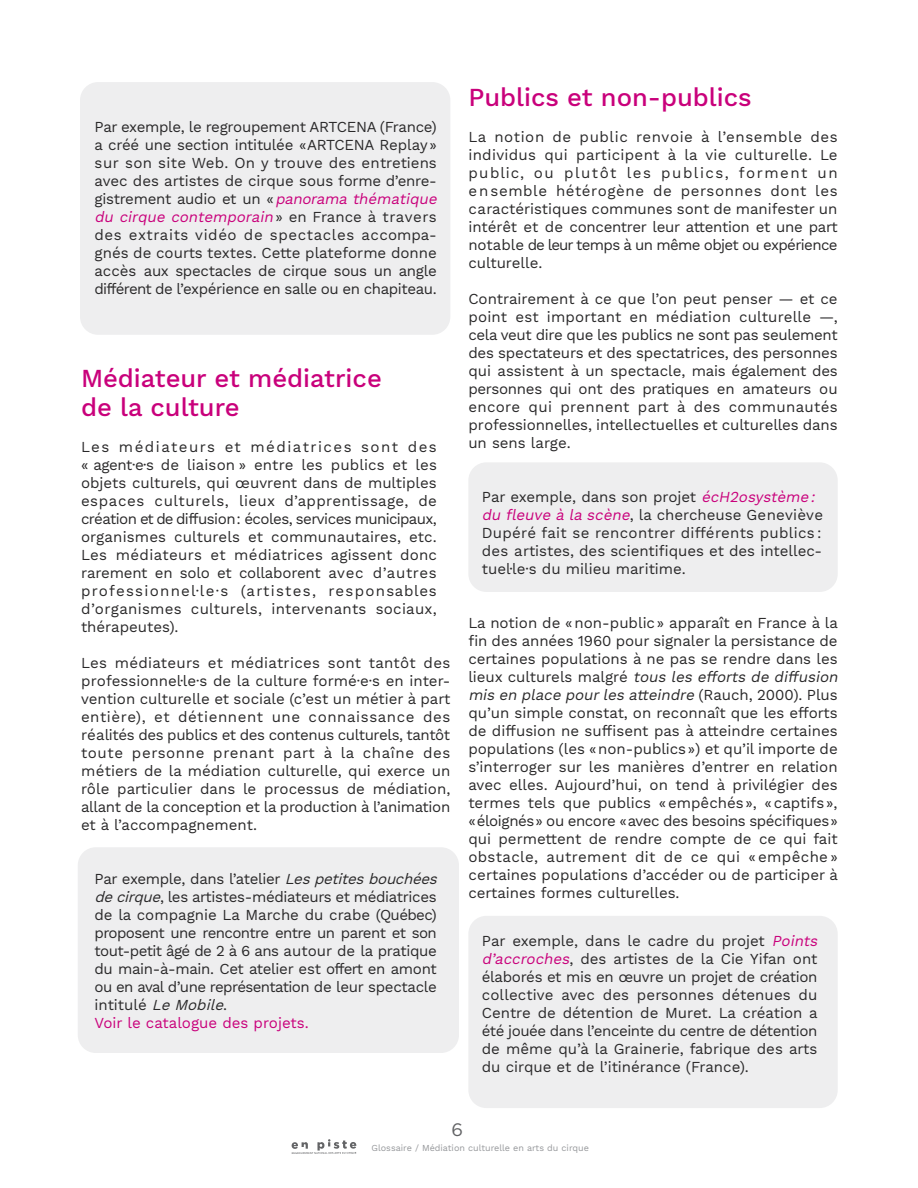
<style>
.page{position:relative;width:918px;height:1188px;background:#fff}
.page>*{position:absolute;margin:0;border:0;box-sizing:border-box;transform-origin:0 0}
.t1{font:500 25.5px/28.5px "Work Sans";color:#c9007b}
.t2{font:18px "Gotham";color:#616264}
.t3{font:15px/18px "Work Sans";color:#292829;text-align:justify}
.t4{font:15px/18px "Work Sans";letter-spacing:-.02em;color:#292829}
.t5{font:9px "Work Sans";color:#96989b}
.s1{font-style:italic;color:#c9007b}
.s2{font-style:italic}
.s3{color:#c9007b}
</style>
<div class="page">
<svg style="left:292px;top:1139px;width:64px;height:15px"></svg>
<div style="left:80px;top:82px;width:370px;height:253px;background:#eeeeef;border-radius:18px"></div>
<div style="left:78px;top:847px;width:381px;height:206px;background:#eeeeef;border-radius:18px"></div>
<div style="left:468px;top:462px;width:370px;height:130px;background:#eeeeef;border-radius:18px"></div>
<div style="left:468px;top:916px;width:370px;height:192px;background:#eeeeef;border-radius:18px"></div>
<p class="t4" style="left:94px;top:119px;width:347px">Par exemple, le regroupement ARTCENA (France) a créé une section intitulée «ARTCENA Replay» sur son site Web. On y trouve des entretiens avec des artistes de cirque sous forme d’enre&shy;gi st re m e n t a u d i o et u n « <span class="s1">panorama thématique du cirque contemporain</span> » e n Fra n c e à t r av e rs des extraits vidéo de spectacles accompa&shy;gnés de courts textes. Cette plateforme donne accès aux spectacles de cirque sous un angle différent de l’expérience en salle ou en chapiteau.</p>
<h1 class="t1" style="left:81px;top:365px;width:302px">Médiateur et médiatrice de la culture</h1>
<p class="t3" style="left:81px;top:438px;width:357px">Les médiateurs et médiatrices sont des « agent·e·s de liaison » entre les publics et les objets culturels, qui œuvrent dans de multiples espaces culturels, lieux d’apprentissage, de création et de diffusion: écoles, services municipaux, organismes culturels et communautaires, etc.<br>Les médiateurs et médiatrices agissent donc rarement en solo et collaborent avec d’autres professionnel·le·s (artistes, responsables d’organismes culturels, intervenants sociaux, thérapeutes).</p>
<p class="t3" style="left:81px;top:654px;width:371px">Les médiateurs et médiatrices sont tantôt des professionnel·le·s de la culture formé·e·s en inter&shy;vention culturelle et sociale (c’est un métier à part entière), et détiennent une connaissance des réalités des publics et des contenus culturels, tantôt toute personne prenant part à la chaîne des métiers de la médiation culturelle, qui exerce un rôle particulier dans le processus de médiation, allant de la conception et la production à l’animation et à l’accompagnement.</p>
<p class="t4" style="left:94px;top:870px;width:349px">Par exemple, dans l’atelier <span class="s2">Lespetitesbouchées decirque</span>, les artistes-médiateurs et médiatrices de la compagnie La Marche du crabe (Québec) proposent une rencontre entre un parent et son tout-petit âgé de 2 à 6 ans autour de la pratique du main-à-main. Cet atelier est offert en amont ou en aval d’une représentation de leur spectacle i nt i t u lé <span class="s2">LeMobile</span>.<br><span class="s3">Voir le catalogue des projets.</span></p>
<h1 class="t1" style="left:468px;top:84px;width:285px">Publics et non-publics</h1>
<p class="t3" style="left:468px;top:128px;width:371px">La notion de public renvoie à l’ensemble des individus qui participent à la vie culturelle. Le public, ou plutôt les publics, forment un ensemble hétérogène de personnes dont les caractéristiques communes sont de manifester un intérêt et de concentrer leur attention et une part notable de leur temps à un même objet ou expérience culturelle.</p>
<p class="t3" style="left:468px;top:290px;width:371px">Contrairement à ce que l’on peut penser — et ce point est important en médiation culturelle —, cela veut dire que les publics ne sont pas seulement des spectateurs et des spectatrices, des personnes qui assistent à un spectacle, mais également des personnes qui ont des pratiques en amateurs ou encore qui prennent part à des communautés professionnelles, intellectuelles et culturelles dans un sens large.</p>
<p class="t3" style="left:482px;top:488px;width:343px;text-align:left">Par exemple, dans son projet <span class="s1">écH2osystème: du fleuve à la scène</span>, la chercheuse Geneviève Dupéré fait se rencontrer différents publics : des artistes, des scientifiques et des intellec&shy;tuel·le·s du milieu maritime.</p>
<p class="t3" style="left:468px;top:614px;width:374px;text-align:left">La notion de «non-public» apparaît en France à la fin des années 1960 pour signaler la persistance de certaines populations à ne pas se rendre dans les li e u x c u lt u re ls m a lg ré <span class="s2">tous les efforts de diffusion mis en place pourles atteindre</span> ( R a u c h , 2 0 0 0) . P l u s qu’un simple constat, on reconnaît que les efforts de diffusion ne suffisent pas à atteindre certaines populations (les «non-publics») et qu’il importe de s’interroger sur les manières d’entrer en relation avec elles. Aujourd’hui, on tend à privilégier des termes tels que publics «empêchés», «captifs», «éloignés» ou encore «avec des besoins spécifiques» qui permettent de rendre compte de ce qui fait obstacle, autrement dit de ce qui « empêche » certaines populations d’accéder ou de participer à certaines formes culturelles.</p>
<p class="t3" style="left:482px;top:932px;width:340px;text-align:left">Par exemple, dans le cadre du projet <span class="s1">Points d’accroches</span>, des artistes de la Cie Yifan ont élaborés et mis en œuvre un projet de création collective avec des personnes détenues du Centre de détention de Muret. La création a été jouée dans l’enceinte du centre de détention de même qu’à la Grainerie, fabrique des arts du cirque et de l’itinérance (France).</p>
<p class="t2" style="left:451px;top:1120px;width:13px">6</p>
<p class="t5" style="left:372px;top:1143px;width:219px">Glossaire / Médiation culturelle en arts du cirque</p>
</div>
